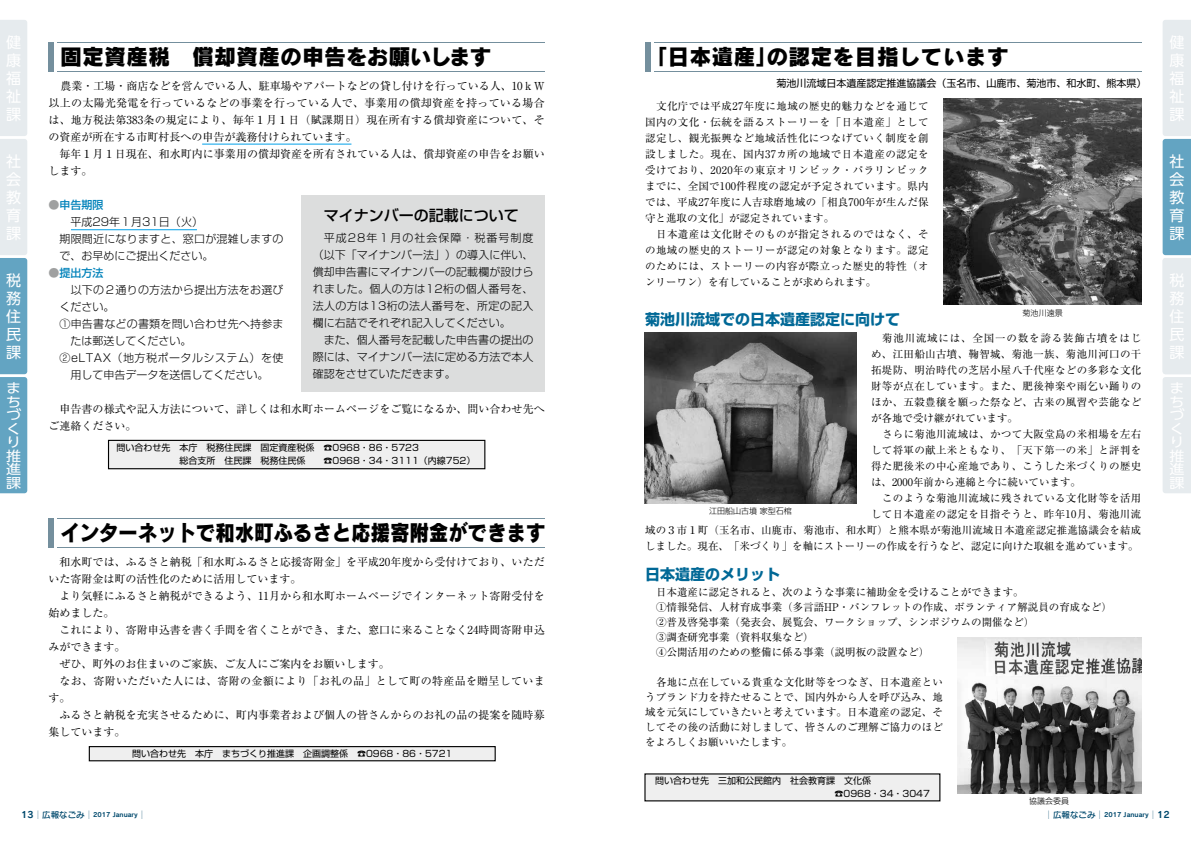
<style>
.page{position:relative;width:1191px;height:842px;background:#fff}
.page>*{position:absolute;margin:0;border:0;box-sizing:border-box;transform-origin:0 0}
.t1{font:22px "Rodin Pro EB";color:#000}
.t2{font:22px "Rodin Pro EB";letter-spacing:-.02em;color:#000;scale:.9 1}
.t3{font:22px "Rodin Pro EB";letter-spacing:-.02em;color:#000}
.t4{font:15px/18px "UD Shin Go Pro";color:#fff;text-align:justify}
.t5{font:700 15px "Shin Go Pro";color:#006896}
.t6{font:500 15px "Shin Go Pro";color:#000}
.t7{font:13.5px/13.5px "UD Shin Go Pro";color:#fff;scale:1.11 1}
.t8{font:11px/17px "Ryumin Pro";color:#000}
.t9{font:300 11px/17px "Shin Go Pro";letter-spacing:.005em;color:#000;text-align:justify}
.t10{font:11px "Ryumin Pro";letter-spacing:.025em;color:#000}
.t11{font:300 11px "Shin Go Pro";letter-spacing:.045em;color:#000}
.t12{font:500 11px "Shin Go Pro";color:#0082ba}
.t13{font:10.5px/16px "Ryumin Pro";color:#000;text-align:justify}
.t14{font:10px "Shin Go Pro";color:#000}
.t15{font:9px/13px "Shin Go Pro";color:#000}
.t16{font:9px "Rodin Pro B";color:#00496d}
.t17{font:8.5px "Seurat Pro DB";color:#00496d}
.t18{font:300 8px "Shin Go Pro";color:#000}
.t19{font:6.3px "Rodin Pro B";color:#00496d}
.s1{font-weight:400;color:#9fa0a0}
.s2{font-weight:500;color:#0082ba}
.s3{font-family:"Rodin Pro B";font-size:9px}
.s4{font-family:"Seurat Pro DB";font-size:8.5px}
</style>
<div class="page">
<img style="left:943px;top:98px;width:198px;height:207px">
<img style="left:644px;top:333px;width:213px;height:170px">
<img style="left:957px;top:637px;width:184px;height:156px">
<div style="left:645px;top:774px;width:295px;height:27px;background:#efefef"></div>
<svg style="left:1162px;top:20px;width:29px;height:473px;background:#c7dae4"></svg>
<div style="left:645px;top:43px;width:6px;height:29px;background:#748f9d"></div>
<hr style="left:653px;top:43px;width:488px;height:1px;background:#748f9d">
<hr style="left:653px;top:72px;width:488px;height:1px;background:#748f9d">
<div style="left:301px;top:196px;width:244px;height:196px;background:#dcdddd"></div>
<div style="left:49px;top:43px;width:5px;height:29px;background:#748f9d"></div>
<hr style="left:57px;top:43px;width:488px;height:1px;background:#748f9d">
<hr style="left:57px;top:72px;width:488px;height:1px;background:#748f9d">
<div style="left:49px;top:518px;width:5px;height:30px;background:#748f9d"></div>
<hr style="left:57px;top:518px;width:488px;height:1px;background:#748f9d">
<hr style="left:57px;top:547px;width:488px;height:1px;background:#748f9d">
<hr style="left:202px;top:144px;width:149px;height:1px;background:#00a0e9">
<div style="left:108px;top:440px;width:377px;height:29px;background:#efefef"></div>
<div style="left:108px;top:440px;width:377px;height:29px;border:1px solid #000"></div>
<hr style="left:71px;top:229px;width:126px;height:1px;background:#00a0e9">
<div style="left:89px;top:747px;width:406px;height:14px;background:#efefef"></div>
<div style="left:89px;top:746px;width:407px;height:15px;border:1px solid #000"></div>
<svg style="left:0;top:20px;width:27px;height:473px;background:#a6c8d8"></svg>
<h2 class="t4" style="left:6px;top:33px;width:16px">健康福祉課</h2>
<h2 class="t4" style="left:6px;top:152px;width:16px">社会教育課</h2>
<h2 class="t4" style="left:6px;top:271px;width:16px">税務住民課</h2>
<p class="t7" style="left:6px;top:381px;width:15px">まちづくり推進課</p>
<h1 class="t1" style="left:60px;top:42px;width:433px">固定資産税　償却資産の申告をお願いします</h1>
<p class="t8" style="left:49px;top:77px;width:498px;text-indent:12px">農業・工場・商店などを営んでいる人、駐車場やアパートなどの貸し付けを行っている人、10ｋＷ以上の太陽光発電を行っているなどの事業を行っている人で、事業用の償却資産を持っている場合は、地方税法第383条の規定により、毎年１月１日（賦課期日）現在所有する償却資産について、その資産が所在する市町村長への申告が義務付けられています。<br>　毎年１月１日現在、和水町内に事業用の償却資産を所有されている人は、償却資産の申告をお願いします。</p>
<p class="t9" style="left:60px;top:195px;width:225px;text-align:left;text-indent:-11px"><span class="s1">●</span><span class="s2">申告期限<br></span>　平成29年１月31日（火(<br>期限間近になりますと、窓口が混雑しますので、お早めにご提出ください。</p>
<p class="t12" style="left:49px;top:264px;width:57px"><span class="s1">●</span>提出方法</p>
<p class="t9" style="left:60px;top:280px;width:225px">　以下の２通りの方法から提出方法をお選び</p>
<p class="t9" style="left:60px;top:297px;width:57px">ください。</p>
<p class="t9" style="left:60px;top:314px;width:225px">①申告書などの書類を問い合わせ先へ持参ま</p>
<p class="t9" style="left:71px;top:331px;width:122px">たは郵送してください。</p>
<p class="t11" style="left:60px;top:349px;width:225px">②eLTAX（地方税ポータルシステム）を使</p>
<p class="t9" style="left:71px;top:365px;width:199px">用して申告データを送信してください。</p>
<p class="t8" style="left:49px;top:400px;width:497px">　申告書の様式や記入方法について、詳しくは和水町ホームページをご覧になるか、問い合わせ先へご連絡ください。</p>
<p class="t15" style="left:323px;top:440px;width:97px">☎0968・86・5723</p>
<h2 class="t6" style="left:324px;top:203px;width:196px">マイナンバーの記載について</h2>
<p class="t9" style="left:313px;top:228px;width:222px;text-indent:11px">平成28年１月の社会保障・税番号制度（以下「マイナンバー法」）の導入に伴い、償却申告書にマイナンバーの記載欄が設けられました。個人の方は12桁の個人番号を、法人の方は13桁の法人番号を、所定の記入欄に右詰でそれぞれ記入してください。</p>
<p class="t9" style="left:313px;top:330px;width:222px;text-indent:11px">また、個人番号を記載した申告書の提出の際には、マイナンバー法に定める方法で本人確認をさせていただきます。</p>
<p class="t15" style="left:116px;top:440px;width:360px">問い合わせ先　本庁　税務住民課　固定資産税係<br>　　　　　　　総合支所　住民課　税務住民係　　☎0968・34・3111（内線752(</p>
<h1 class="t2" style="left:60px;top:517px;width:541px">インターネットで和水町ふるさと応援寄附金ができます</h1>
<p class="t8" style="left:49px;top:553px;width:497px;text-indent:11px">和水町では、ふるさと納税「和水町ふるさと応援寄附金」を平成20年度から受付けており、いただいた寄附金は町の活性化のために活用しています。</p>
<p class="t8" style="left:49px;top:587px;width:497px;text-indent:11px">より気軽にふるさと納税ができるよう、11月から和水町ホームページでインターネット寄附受付を始めました。</p>
<p class="t8" style="left:60px;top:621px;width:486px">これにより、寄附申込書を書く手間を省くことができ、また、窓口に来ることなく24時間寄附申込</p>
<p class="t8" style="left:49px;top:638px;width:79px">みができます。</p>
<p class="t8" style="left:60px;top:655px;width:332px">ぜひ、町外のお住まいのご家族、ご友人にご案内をお願いします。</p>
<p class="t10" style="left:60px;top:672px;width:487px">なお、寄附いただいた人には、寄附の金額により「お礼の品」として町の特産品を贈呈していま</p>
<p class="t8" style="left:49px;top:689px;width:24px">す。</p>
<p class="t8" style="left:60px;top:706px;width:486px">ふるさと納税を充実させるために、町内事業者および個人の皆さんからのお礼の品の提案を随時募</p>
<p class="t8" style="left:49px;top:723px;width:79px">集しています。</p>
<p class="t15" style="left:132px;top:746px;width:218px">問い合わせ先　本庁　まちづくり推進課　企画調整係</p>
<p class="t15" style="left:357px;top:746px;width:97px">☎0968・86・5721</p>
<p class="t17" style="left:21px;top:809px;width:73px"><span class="s3">13</span>│広報なごみ│</p>
<p class="t17" style="left:138px;top:809px;width:10px">│</p>
<p class="t19" style="left:93px;top:811px;width:46px">2017 January</p>
<h1 class="t3" style="left:645px;top:42px;width:133px">「日本遺産」</h1>
<h1 class="t1" style="left:766px;top:42px;width:243px">の認定を目指しています</h1>
<p class="t14" style="left:776px;top:75px;width:372px">菊池川流域日本遺産認定推進協議会（玉名市、山鹿市、菊池市、和水町、熊本県(</p>
<p class="t13" style="left:645px;top:97px;width:285px;text-indent:11px">文化庁では平成27年度に地域の歴史的魅力などを通じて国内の文化・伝統を語るストーリーを「日本遺産」として認定し、観光振興など地域活性化につなげていく制度を創設しました。現在、国内37カ所の地域で日本遺産の認定を受けており、2020年の東京オリンピック・パラリンピックまでに、全国で100件程度の認定が予定されています。県内では、平成27年度に人吉球磨地域の「相良700年が生んだ保守と進取の文化」が認定されています。</p>
<p class="t13" style="left:645px;top:225px;width:285px;text-indent:11px">日本遺産は文化財そのものが指定されるのではなく、その地域の歴史的ストーリーが認定の対象となります。認定のためには、ストーリーの内容が際立った歴史的特性（オンリーワン）を有していることが求められます。</p>
<h2 class="t5" style="left:645px;top:307px;width:256px">菊池川流域での日本遺産認定に向けて</h2>
<p class="t18" style="left:1022px;top:306px;width:41px">菊池川遠景</p>
<p class="t13" style="left:871px;top:329px;width:272px;text-indent:11px">菊池川流域には、全国一の数を誇る装飾古墳をはじめ、江田船山古墳、鞠智城、菊池一族、菊池川河口の干拓堤防、明治時代の芝居小屋八千代座などの多彩な文化財等が点在しています。また、肥後神楽や雨乞い踊りのほか、五穀豊穣を願った祭など、古来の風習や芸能などが各地で受け継がれています。</p>
<p class="t13" style="left:871px;top:425px;width:272px;text-indent:11px">さらに菊池川流域は、かつて大阪堂島の米相場を左右して将軍の献上米ともなり、「天下第一の米」と評判を得た肥後米の中心産地であり、こうした米づくりの歴史は、2000年前から連綿と今に続いています。</p>
<p class="t13" style="left:645px;top:489px;width:498px;text-align:right">このような菊池川流域に残されている文化財等を活用<br>して日本遺産の認定を目指そうと、昨年10月、菊池川流<br>域の３市１町（玉名市、山鹿市、菊池市、和水町）と熊本県が菊池川流域日本遺産認定推進協議会を結成しました。現在、「米づくり」を軸にストーリーの作成を行うなど、認定に向けた取組を進めています。</p>
<p class="t18" style="left:709px;top:505px;width:84px">江田船山古墳家型石棺</p>
<h2 class="t5" style="left:645px;top:562px;width:136px">日本遺産のメリット</h2>
<p class="t13" style="left:656px;top:584px;width:457px;line-height:15px;text-align:left">日本遺産に認定されると、次のような事業に補助金を受けることができます。<br>①情報発信、人材育成事業（多言語HP・パンフレットの作成、ボランティア解説員の育成など( ②普及啓発事業（発表会、展覧会、ワークショップ、シンポジウムの開催など(<br>③調査研究事業（資料収集など(<br>④公開活用のための整備に係る事業（説明板の設置など(</p>
<p class="t13" style="left:645px;top:674px;width:299px;line-height:15px;text-indent:11px">各地に点在している貴重な文化財等をつなぎ、日本遺産というブランド力を持たせることで、国内外から人を呼び込み、地域を元気にしていきたいと考えています。日本遺産の認定、そしてその後の活動に対しまして、皆さんのご理解ご協力のほどをよろしくお願いいたします。</p>
<p class="t15" style="left:834px;top:773px;width:97px;text-indent:-179px">問い合わせ先　三加和公民館内　社会教育課　文化係<br>☎0968・34・3047</p>
<p class="t18" style="left:1029px;top:795px;width:41px">協議会委員</p>
<h2 class="t4" style="left:1169px;top:33px;width:16px">健康福祉課</h2>
<h2 class="t4" style="left:1169px;top:152px;width:16px">社会教育課</h2>
<h2 class="t4" style="left:1169px;top:271px;width:16px">税務住民課</h2>
<p class="t7" style="left:1169px;top:275px;width:15px">ちづくり推進</p>
<p class="t7" style="left:1169px;top:381px;width:15px">まちづくり推進課</p>
<p class="t17" style="left:1044px;top:809px;width:61px">│広報なごみ│</p>
<p class="t16" style="left:1148px;top:809px;width:22px"><span class="s4">│</span>12</p>
<p class="t19" style="left:1104px;top:811px;width:46px">2017 January</p>
</div>
